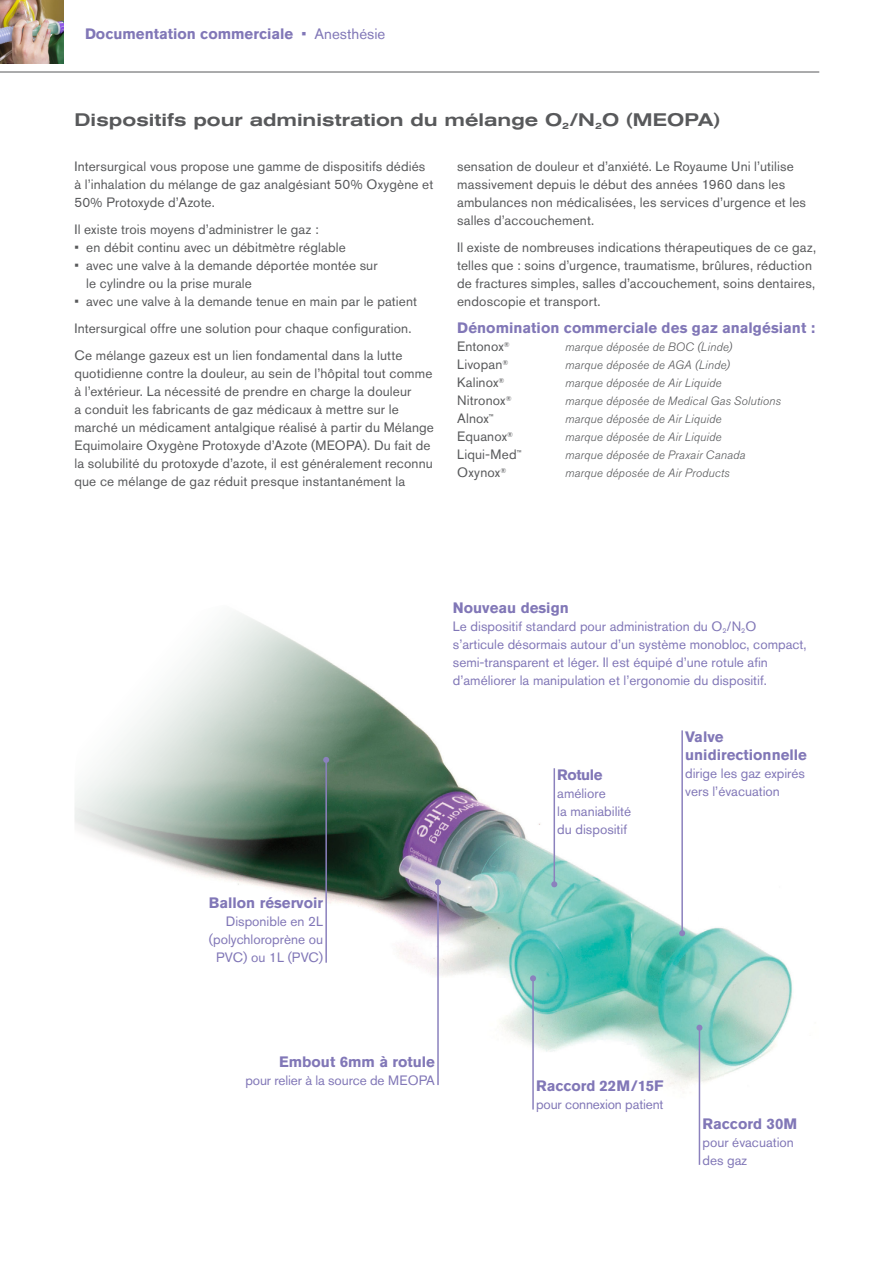
<style>
.page{position:relative;width:893px;height:1263px;background:#fff}
.page>*{position:absolute;margin:0;border:0;box-sizing:border-box;transform-origin:0 0}
.t1{font:500 expanded 18px "Akzidenz Grotesk Pro";color:#58595b}
.t2{font:700 15px/18px "Akzidenz Grotesk Pro";color:#8177b7}
.t3{font:13.5px/18px "Akzidenz Grotesk Pro";letter-spacing:.01em;color:#58595b}
.t4{font:13.5px/18px "Akzidenz Grotesk Pro";color:#8177b7}
.t5{font:italic 300 12px "Akzidenz Grotesk Pro";letter-spacing:.015em;color:#58595b}
.s1{font-weight:400}
</style>
<div class="page">
<hr style="left:0;top:72px;width:819px;height:1px;background:#58595b">
<img style="left:0;top:0;width:64px;height:63px">
<img style="left:75px;top:614px;width:717px;height:486px">
<hr style="left:699px;top:1028px;width:1px;height:137px;background:#8b81bd">
<svg style="left:696px;top:1025px;width:6px;height:6px"></svg>
<hr style="left:532px;top:978px;width:2px;height:131px;background:#8b81bd">
<svg style="left:530px;top:975px;width:6px;height:6px"></svg>
<hr style="left:325px;top:760px;width:2px;height:203px;background:#8b81bd">
<svg style="left:323px;top:757px;width:6px;height:6px"></svg>
<hr style="left:437px;top:882px;width:2px;height:203px;background:#8b81bd">
<svg style="left:435px;top:879px;width:6px;height:6px"></svg>
<hr style="left:554px;top:768px;width:1px;height:116px;background:#8b81bd">
<svg style="left:551px;top:881px;width:6px;height:6px"></svg>
<hr style="left:681px;top:730px;width:2px;height:203px;background:#8b81bd">
<svg style="left:679px;top:930px;width:6px;height:6px"></svg>
<p class="t2" style="left:85px;top:24px;width:302px">Documentation commerciale <span class="s1">• Anesthésie</span></p>
<h1 class="t1" style="left:74px;top:108px;width:647px">Dispositifs pour administration du mélange O<sub>2</sub>/N<sub>2</sub>O (MEOPA)</h1>
<p class="t3" style="left:74px;top:157px;width:360px">Intersurgical vous propose une gamme de dispositifs dédiés à l’inhalation du mélange de gaz analgésiant 50% Oxygène et<br>50% Protoxyde d’Azote.</p>
<p class="t3" style="left:74px;top:220px;width:246px">Il existe trois moyens d’administrer le gaz :</p>
<p class="t3" style="left:74px;top:238px;width:273px">• en débit continu avec un débitmètre réglable</p>
<p class="t3" style="left:86px;top:256px;width:293px;text-indent:-12px">• avec une valve à la demande déportée montée sur le cylindre ou la prise murale</p>
<p class="t3" style="left:74px;top:288px;width:344px;line-height:27px">• avec une valve à la demande tenue en main par le patient<br>Intersurgical offre une solution pour chaque configuration.<br>Ce mélange gazeux est un lien fondamental dans la lutte</p>
<p class="t3" style="left:74px;top:364px;width:361px">quotidienne contre la douleur, au sein de l’hôpital tout comme à l’extérieur. La nécessité de prendre en charge la douleur<br>a conduit les fabricants de gaz médicaux à mettre sur le marché un médicament antalgique réalisé à partir du Mélange Equimolaire Oxygène Protoxyde d’Azote (MEOPA). Du fait de la solubilité du protoxyde d’azote, il est généralement reconnu que ce mélange de gaz réduit presque instantanément la</p>
<p class="t3" style="left:457px;top:157px;width:350px">sensation de douleur et d’anxiété. Le Royaume Uni l’utilise massivement depuis le début des années 1960 dans les ambulances non médicalisées, les services d’urgence et les salles d’accouchement.</p>
<p class="t3" style="left:457px;top:238px;width:360px">Il existe de nombreuses indications thérapeutiques de ce gaz, telles que : soins d’urgence, traumatisme, brûlures, réduction de fractures simples, salles d’accouchement, soins dentaires, endoscopie et transport.</p>
<p class="t2" style="left:457px;top:319px;width:359px">Dénomination commerciale des gaz analgésiant :</p>
<p class="t3" style="left:457px;top:337px;width:54px">Entonox<sup>®</sup></p>
<p class="t5" style="left:565px;top:339px;width:169px">marque déposée de BOC (Linde)</p>
<p class="t3" style="left:457px;top:355px;width:53px">Livopan<sup>®</sup></p>
<p class="t5" style="left:565px;top:357px;width:166px">marque déposée de AGA (Linde)</p>
<p class="t3" style="left:457px;top:373px;width:49px">Kalinox<sup>®</sup></p>
<p class="t5" style="left:565px;top:375px;width:158px">marque déposée de Air Liquide</p>
<p class="t3" style="left:457px;top:391px;width:56px">Nitronox<sup>®</sup></p>
<p class="t5" style="left:565px;top:393px;width:217px">marque déposée de Medical Gas Solutions</p>
<p class="t3" style="left:457px;top:409px;width:38px">Alnox<sup>™</sup></p>
<p class="t5" style="left:565px;top:411px;width:158px">marque déposée de Air Liquide</p>
<p class="t3" style="left:457px;top:427px;width:58px">Equanox<sup>®</sup></p>
<p class="t5" style="left:565px;top:429px;width:158px">marque déposée de Air Liquide</p>
<p class="t3" style="left:457px;top:445px;width:66px">Liqui-Med<sup>™</sup></p>
<p class="t5" style="left:565px;top:447px;width:182px">marque déposée de Praxair Canada</p>
<p class="t3" style="left:457px;top:463px;width:51px">Oxynox<sup>®</sup></p>
<p class="t5" style="left:565px;top:465px;width:166px">marque déposée de Air Products</p>
<p class="t2" style="left:453px;top:599px;width:117px">Nouveau design</p>
<p class="t4" style="left:453px;top:618px;width:355px">Le dispositif standard pour administration du O<sub>2</sub>/N<sub>2</sub>O s’articule désormais autour d’un système monobloc, compact, semi‑transparent et léger. Il est équipé d’une rotule afin d’améliorer la manipulation et l’ergonomie du dispositif.</p>
<p class="t2" style="left:209px;top:894px;width:116px">Ballon réservoir</p>
<p class="t4" style="left:209px;top:913px;width:116px;text-align:right">Disponible en 2L (polychloroprène ou<br>PVC) ou 1L (PVC)</p>
<p class="t2" style="left:279px;top:1052px;width:157px">Embout 6mm à rotule</p>
<p class="t4" style="left:245px;top:1071px;width:191px">pour relier à la source de MEOPA</p>
<p class="t2" style="left:557px;top:765px;width:47px">Rotule</p>
<p class="t4" style="left:557px;top:784px;width:75px">améliore<br>la maniabilité du dispositif</p>
<p class="t2" style="left:685px;top:727px;width:123px">Valve unidirectionnelle</p>
<p class="t4" style="left:685px;top:764px;width:121px">dirige les gaz expirés vers l’évacuation</p>
<p class="t2" style="left:536px;top:1077px;width:129px">Raccord 22M/15F</p>
<p class="t4" style="left:536px;top:1095px;width:129px">pour connexion patient</p>
<p class="t2" style="left:702px;top:1114px;width:96px">Raccord 30M</p>
<p class="t4" style="left:702px;top:1133px;width:93px">pour évacuation des gaz</p>
</div>
